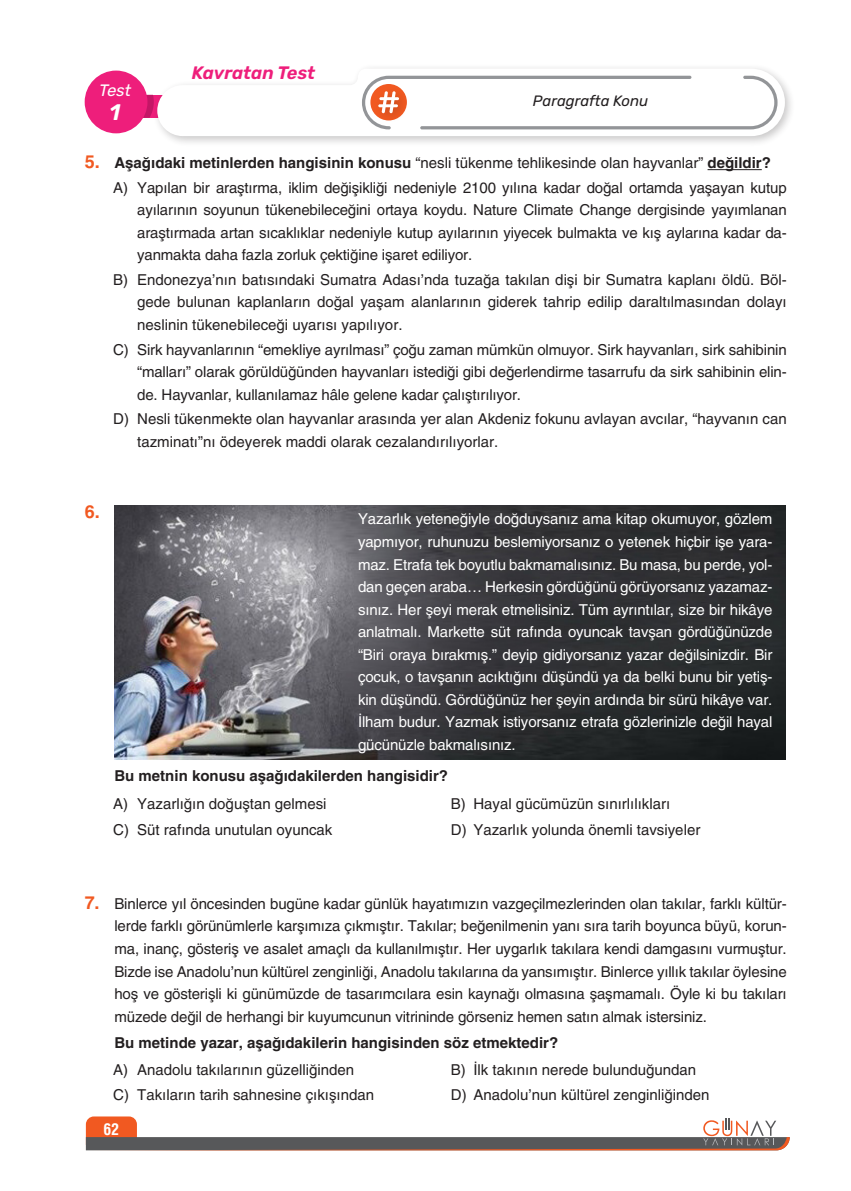
<style>
.page{position:relative;width:851px;height:1191px;background:#fff}
.page>*{position:absolute;margin:0;border:0;box-sizing:border-box;transform-origin:0 0}
.t1{font:italic 600 22.5px "Rubik";color:#fff}
.t2{font:italic 600 18px "Rubik";color:#ee1e7b}
.t3{font:700 18px "Helveticaaci";color:#f15921}
.t4{font:italic 16.5px "Rubik";color:#fff}
.t5{font:700 condensed 15.75px "Swiss 721 BT";color:#fff}
.alt_alta_siklar{font:15px/22.5px "Helveticaaci";color:#231f20;text-align:justify}
.kuutu_ici_metin{font:15px/22.5px "Helveticaaci";letter-spacing:-.01em;color:#fff;text-align:justify}
.yan_yana_genis{font:15px "Helveticaaci";color:#231f20}
.soru_bold{font:700 15px "Helveticaaci";color:#231f20}
.t6{font:italic 15px "Rubik";color:#231f20}
.s1{font-size:18px;color:#f15921}
.s2{font-weight:400}
.s3{font-weight:700;font-size:18px;color:#f15921}
</style>
<div class="page">
<svg style="left:86px;top:1116px;width:703px;height:34px"></svg>
<svg style="left:143px;top:95px;width:9px;height:23px"></svg>
<div style="left:85px;top:71px;width:62px;height:62px;background:#ee1e7b;border-radius:50%"></div>
<div style="left:152px;top:63px;width:644px;height:84px;background:#231f20;opacity:.25"></div>
<svg style="left:157px;top:69px;width:627px;height:67px"></svg>
<svg style="left:362px;top:76px;width:415px;height:53px"></svg>
<hr style="left:707px;top:169px;width:54px;height:1px;background:#231f20">
<img style="left:114px;top:505px;width:671px;height:254px">
<p class="t4" style="left:99px;top:82px;width:33px">Test</p>
<p class="t1" style="left:110px;top:100px;width:12px">1</p>
<p class="t2" style="left:192px;top:63px;width:125px">Kavratan Test</p>
<p class="t6" style="left:533px;top:93px;width:117px">Paragrafta Konu</p>
<p class="soru_bold" style="left:85px;top:154px;width:687px"><span class="s1">5.</span> Aşağıdaki metinlerden hangisinin konusu <span class="s2">“nesli tükenme tehlikesinde olan hayvanlar”</span> değildir?</p>
<p class="alt_alta_siklar" style="left:137px;top:176px;width:651px;text-indent:-24px">A) Yapılan bir araştırma, iklim değişikliği nedeniyle 2100 yılına kadar doğal ortamda yaşayan kutup ayılarının soyunun tükenebileceğini ortaya koydu. Nature Climate Change dergisinde yayımlanan araştırmada artan sıcaklıklar nedeniyle kutup ayılarının yiyecek bulmakta ve kış aylarına kadar da&shy;yanmakta daha fazla zorluk çektiğine işaret ediliyor.</p>
<p class="alt_alta_siklar" style="left:137px;top:268px;width:651px;text-indent:-24px">B) Endonezya’nın batısındaki Sumatra Adası’nda tuzağa takılan dişi bir Sumatra kaplanı öldü. Böl&shy;gede bulunan kaplanların doğal yaşam alanlarının giderek tahrip edilip daraltılmasından dolayı neslinin tükenebileceği uyarısı yapılıyor.</p>
<p class="alt_alta_siklar" style="left:137px;top:338px;width:651px;text-indent:-24px">C) Sirk hayvanlarının “emekliye ayrılması” çoğu zaman mümkün olmuyor. Sirk hayvanları, sirk sahibinin “malları” olarak görüldüğünden hayvanları istediği gibi değerlendirme tasarrufu da sirk sahibinin elin&shy;de. Hayvanlar, kullanılamaz hâle gelene kadar çalıştırılıyor.</p>
<p class="alt_alta_siklar" style="left:137px;top:408px;width:651px;text-indent:-24px">D) Nesli tükenmekte olan hayvanlar arasında yer alan Akdeniz fokunu avlayan avcılar, “hayvanın can tazminatı”nı ödeyerek maddi olarak cezalandırılıyorlar.</p>
<p class="t3" style="left:85px;top:501px;width:17px">6.</p>
<p class="kuutu_ici_metin" style="left:358px;top:508px;width:416px">Yazarlık yeteneğiyle doğduysanız ama kitap okumuyor, gözlem yapmıyor, ruhunuzu beslemiyorsanız o yetenek hiçbir işe yara&shy;maz. Etrafa tek boyutlu bakmamalısınız. Bu masa, bu perde, yol&shy;dan geçen araba… Herkesin gördüğünü görüyorsanız yazamaz&shy;sınız. Her şeyi merak etmelisiniz. Tüm ayrıntılar, size bir hikâye anlatmalı. Markette süt rafında oyuncak tavşan gördüğünüzde “Biri oraya bırakmış.” deyip gidiyorsanız yazar değilsinizdir. Bir çocuk, o tavşanın acıktığını düşündü ya da belki bunu bir yetiş&shy;kin düşündü. Gördüğünüz her şeyin ardında bir sürü hikâye var.<br>İlham budur. Yazmak istiyorsanız etrafa gözlerinizle değil hayal gücünüzle bakmalısınız.</p>
<p class="soru_bold" style="left:114px;top:767px;width:335px">Bu metnin konusu aşağıdakilerden hangisidir?</p>
<p class="yan_yana_genis" style="left:113px;top:795px;width:215px">A) Yazarlığın doğuştan gelmesi</p>
<p class="yan_yana_genis" style="left:451px;top:795px;width:221px">B) Hayal gücümüzün sınırlılıkları</p>
<p class="yan_yana_genis" style="left:113px;top:821px;width:221px">C) Süt rafında unutulan oyuncak</p>
<p class="yan_yana_genis" style="left:451px;top:821px;width:251px">D) Yazarlık yolunda önemli tavsiyeler</p>
<p class="alt_alta_siklar" style="left:114px;top:892px;width:673px;text-indent:-30px"><span class="s3">7.</span> Binlerce yıl öncesinden bugüne kadar günlük hayatımızın vazgeçilmezlerinden olan takılar, farklı kültür&shy;lerde farklı görünümlerle karşımıza çıkmıştır. Takılar; beğenilmenin yanı sıra tarih boyunca büyü, korun&shy;ma, inanç, gösteriş ve asalet amaçlı da kullanılmıştır. Her uygarlık takılara kendi damgasını vurmuştur.<br>Bizde ise Anadolu’nun kültürel zenginliği, Anadolu takılarına da yansımıştır. Binlerce yıllık takılar öylesine hoş ve gösterişli ki günümüzde de tasarımcılara esin kaynağı olmasına şaşmamalı. Öyle ki bu takıları müzede değil de herhangi bir kuyumcunun vitrininde görseniz hemen satın almak istersiniz.</p>
<p class="soru_bold" style="left:114px;top:1034px;width:445px">Bu metinde yazar, aşağıdakilerin hangisinden söz etmektedir?</p>
<p class="yan_yana_genis" style="left:113px;top:1061px;width:242px">A) Anadolu takılarının güzelliğinden</p>
<p class="yan_yana_genis" style="left:451px;top:1061px;width:247px">B) İlk takının nerede bulunduğundan</p>
<p class="yan_yana_genis" style="left:113px;top:1085px;width:262px">C) Takıların tarih sahnesine çıkışından</p>
<p class="yan_yana_genis" style="left:451px;top:1085px;width:260px">D) Anadolu’nun kültürel zenginliğinden</p>
<p class="t5" style="left:103px;top:1119px;width:17px">62</p>
</div>
